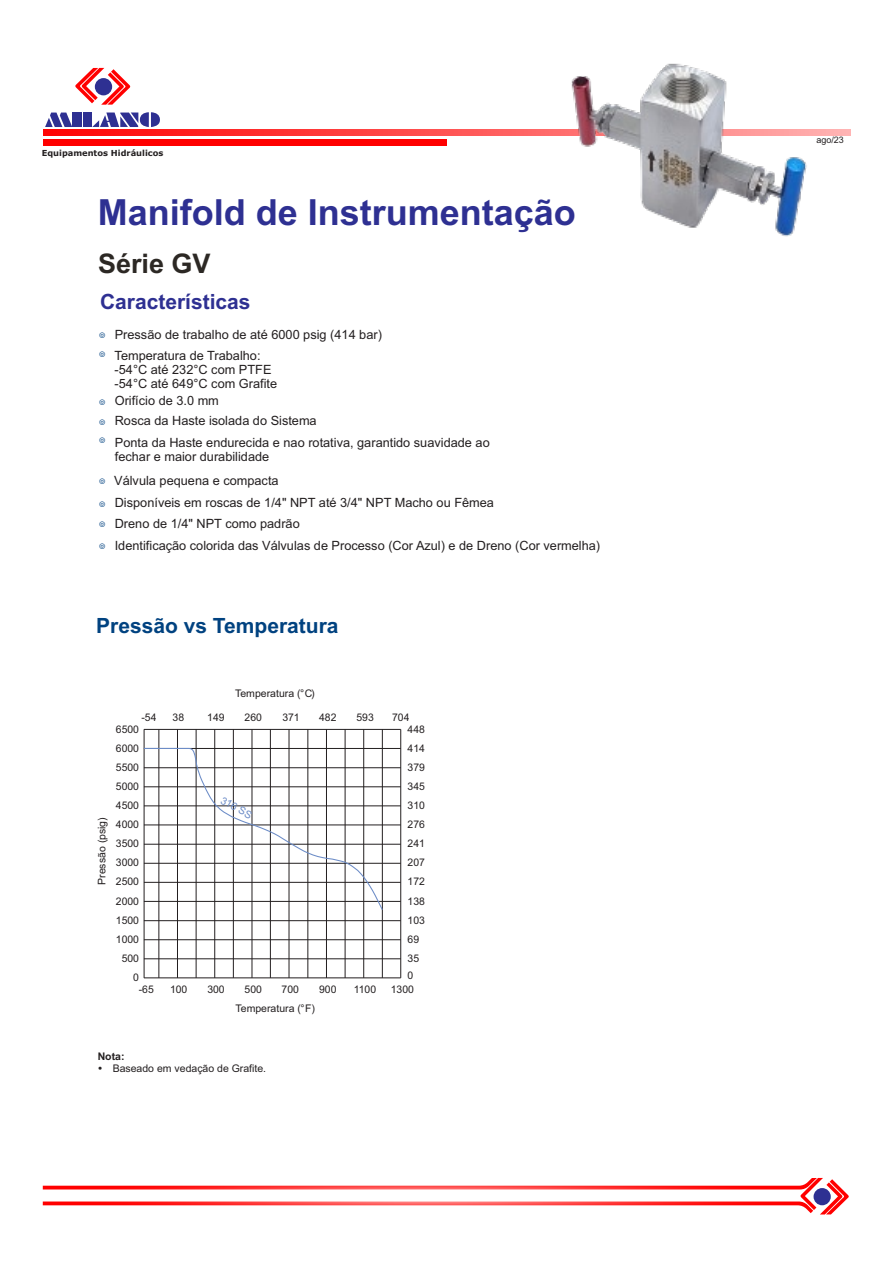
<style>
.page{position:relative;width:893px;height:1263px;background:#fff}
.page>*{position:absolute;margin:0;border:0;box-sizing:border-box;transform-origin:0 0}
.t1{font:700 36px "Arial";color:#2e3092}
.t2{font:700 27px "Arial";color:#2c2824}
.t3{font:700 21px "Arial";color:#004280}
.t4{font:700 21px "Arial";color:#2e3092}
.t5{font:12.75px/14.2px "Arial";color:#231f20}
.t6{font:12.75px/20.1px "Microsoft Ya Hei";color:#004280}
.t7{font:10.5px/19px "Arial";color:#231f20;text-align:right}
.t8{font:10.5px "Arial";color:#6c8cc7}
.t9{font:700 10.5px "Arial";color:#231f20}
.t10{font:9px "Arial";color:#231f20}
.t11{font:700 8.25px "Verdana";color:#231f20}
.s1{font-family:"Microsoft Ya Hei";color:#004280}
</style>
<div class="page">
<svg style="left:43px;top:1178px;width:806px;height:36px"></svg>
<svg style="left:813px;top:1188px;width:18px;height:17px"></svg>
<svg style="left:75px;top:68px;width:56px;height:37px"></svg>
<div style="left:95px;top:78px;width:17px;height:17px;background:#2e3092;border-radius:50%"></div>
<div style="left:43px;top:130px;width:807px;height:6px;background:#ff0e0e"></div>
<div style="left:43px;top:139px;width:403px;height:7px;background:#f00"></div>
<svg style="left:45px;top:113px;width:27px;height:14px"></svg>
<div style="left:73px;top:113px;width:8px;height:14px;background:#2e3092"></div>
<div style="left:83px;top:113px;width:8px;height:14px;background:#2e3092"></div>
<svg style="left:92px;top:112px;width:57px;height:15px"></svg>
<hr style="left:159px;top:729px;width:1px;height:249px;background:#231f20">
<hr style="left:177px;top:729px;width:1px;height:249px;background:#231f20">
<hr style="left:382px;top:729px;width:1px;height:249px;background:#231f20">
<hr style="left:144px;top:767px;width:257px;height:1px;background:#231f20">
<hr style="left:144px;top:748px;width:257px;height:1px;background:#231f20">
<hr style="left:144px;top:920px;width:257px;height:1px;background:#231f20">
<hr style="left:144px;top:729px;width:1px;height:249px;background:#231f20">
<hr style="left:144px;top:729px;width:257px;height:1px;background:#231f20">
<hr style="left:400px;top:729px;width:1px;height:249px;background:#231f20">
<hr style="left:363px;top:729px;width:1px;height:249px;background:#231f20">
<hr style="left:345px;top:729px;width:1px;height:249px;background:#231f20">
<hr style="left:144px;top:844px;width:257px;height:1px;background:#231f20">
<hr style="left:144px;top:863px;width:257px;height:1px;background:#231f20">
<hr style="left:144px;top:882px;width:257px;height:1px;background:#231f20">
<hr style="left:144px;top:901px;width:257px;height:1px;background:#231f20">
<hr style="left:144px;top:939px;width:257px;height:1px;background:#231f20">
<hr style="left:144px;top:958px;width:257px;height:1px;background:#231f20">
<hr style="left:144px;top:977px;width:257px;height:1px;background:#231f20">
<hr style="left:196px;top:729px;width:1px;height:249px;background:#231f20">
<hr style="left:233px;top:729px;width:1px;height:249px;background:#231f20">
<hr style="left:270px;top:729px;width:1px;height:249px;background:#231f20">
<hr style="left:308px;top:729px;width:1px;height:249px;background:#231f20">
<hr style="left:144px;top:806px;width:257px;height:1px;background:#231f20">
<hr style="left:144px;top:825px;width:257px;height:1px;background:#231f20">
<hr style="left:144px;top:786px;width:257px;height:1px;background:#231f20">
<hr style="left:214px;top:729px;width:1px;height:249px;background:#231f20">
<hr style="left:252px;top:729px;width:1px;height:249px;background:#231f20">
<hr style="left:289px;top:729px;width:1px;height:249px;background:#231f20">
<hr style="left:326px;top:729px;width:1px;height:249px;background:#231f20">
<svg style="left:143px;top:747px;width:241px;height:164px"></svg>
<img style="left:151px;top:63px;width:700px;height:174px">
<p class="t11" style="left:42px;top:150px;width:123px">Equipamentos Hidráulicos</p>
<h1 class="t1" style="left:98px;top:198px;width:480px">Manifold de Instrumentação</h1>
<h2 class="t2" style="left:98px;top:254px;width:114px">Série GV</h2>
<h3 class="t4" style="left:100px;top:294px;width:152px">Características</h3>
<p class="t6" style="left:98px;top:327px;width:9px">◎</p>
<p class="t5" style="left:115px;top:329px;width:269px">Pressão de trabalho de até 6000 psig (414 bar)</p>
<p class="t6" style="left:98px;top:345px;width:9px">◎</p>
<p class="t5" style="left:115px;top:349px;width:164px">Temperatura de Trabalho: -54°C até 232°C com PTFE -54°C até 649°C com Grafite</p>
<p class="t6" style="left:98px;top:393px;width:9px">◎ ◎</p>
<p class="t6" style="left:98px;top:431px;width:9px">◎</p>
<p class="t5" style="left:115px;top:392px;width:203px;line-height:20.1px">Orifício de 3.0 mm<br>Rosca da Haste isolada do Sistema</p>
<p class="t5" style="left:115px;top:436px;width:376px">Ponta da Haste endurecida e nao rotativa, garantido suavidade ao fechar e maior durabilidade</p>
<p class="t5" style="left:114px;top:474px;width:166px">Válvula pequena e compacta</p>
<p class="t5" style="left:98px;top:513px;width:503px;line-height:22px;text-indent:16px">Dreno de 1/4" NPT como padrão<br><span class="s1">◎</span> Identificação colorida das Válvulas de Processo (Cor Azul) e de Dreno (Cor vermelha)</p>
<p class="t6" style="left:99px;top:472px;width:9px">◎</p>
<p class="t6" style="left:98px;top:515px;width:9px">◎</p>
<p class="t5" style="left:115px;top:497px;width:381px">Disponíveis em roscas de 1/4" NPT até 3/4" NPT Macho ou Fêmea</p>
<p class="t6" style="left:98px;top:495px;width:9px">◎</p>
<h3 class="t3" style="left:96px;top:617px;width:244px">Pressão vs Temperatura</h3>
<p class="t7" style="left:235px;top:684px;width:81px">Temperatura (°C)</p>
<p class="t7" style="left:93px;top:885px;width:69px;rotate:-90deg">Pressão (psig)</p>
<p class="t7" style="left:141px;top:709px;width:17px">-54</p>
<p class="t7" style="left:173px;top:709px;width:13px">38</p>
<p class="t7" style="left:207px;top:709px;width:19px">149</p>
<p class="t7" style="left:245px;top:709px;width:19px">260</p>
<p class="t7" style="left:282px;top:709px;width:19px">371</p>
<p class="t7" style="left:319px;top:709px;width:19px">482</p>
<p class="t7" style="left:356px;top:709px;width:19px">593</p>
<p class="t7" style="left:392px;top:709px;width:19px">704</p>
<p class="t7" style="left:116px;top:720px;width:25px">6500<br>6000<br>5500<br>5000<br>4500<br>4000<br>3500<br>3000<br>2500<br>2000<br>1500<br>1000<br>500<br>0</p>
<p class="t7" style="left:408px;top:720px;width:19px;text-align:left">448<br>414<br>379<br>345<br>310<br>276<br>241<br>207<br>172<br>138<br>103<br>69<br>35</p>
<p class="t8" style="left:223px;top:796px;width:36px;rotate:29deg">316 SS</p>
<p class="t7" style="left:408px;top:966px;width:7px">0</p>
<p class="t7" style="left:139px;top:981px;width:17px">-65</p>
<p class="t7" style="left:170px;top:981px;width:19px">100</p>
<p class="t7" style="left:207px;top:981px;width:19px">300</p>
<p class="t7" style="left:245px;top:981px;width:19px">500</p>
<p class="t7" style="left:282px;top:981px;width:19px">700</p>
<p class="t7" style="left:319px;top:981px;width:19px">900</p>
<p class="t7" style="left:354px;top:981px;width:24px">1100</p>
<p class="t7" style="left:391px;top:981px;width:25px">1300</p>
<p class="t7" style="left:236px;top:1000px;width:81px">Temperatura (°F)</p>
<p class="t9" style="left:98px;top:1052px;width:28px">Nota:</p>
<p class="t7" style="left:113px;top:1060px;width:155px">Baseado em vedação de Grafite.</p>
<p class="t10" style="left:816px;top:137px;width:29px">ago/23</p>
</div>
